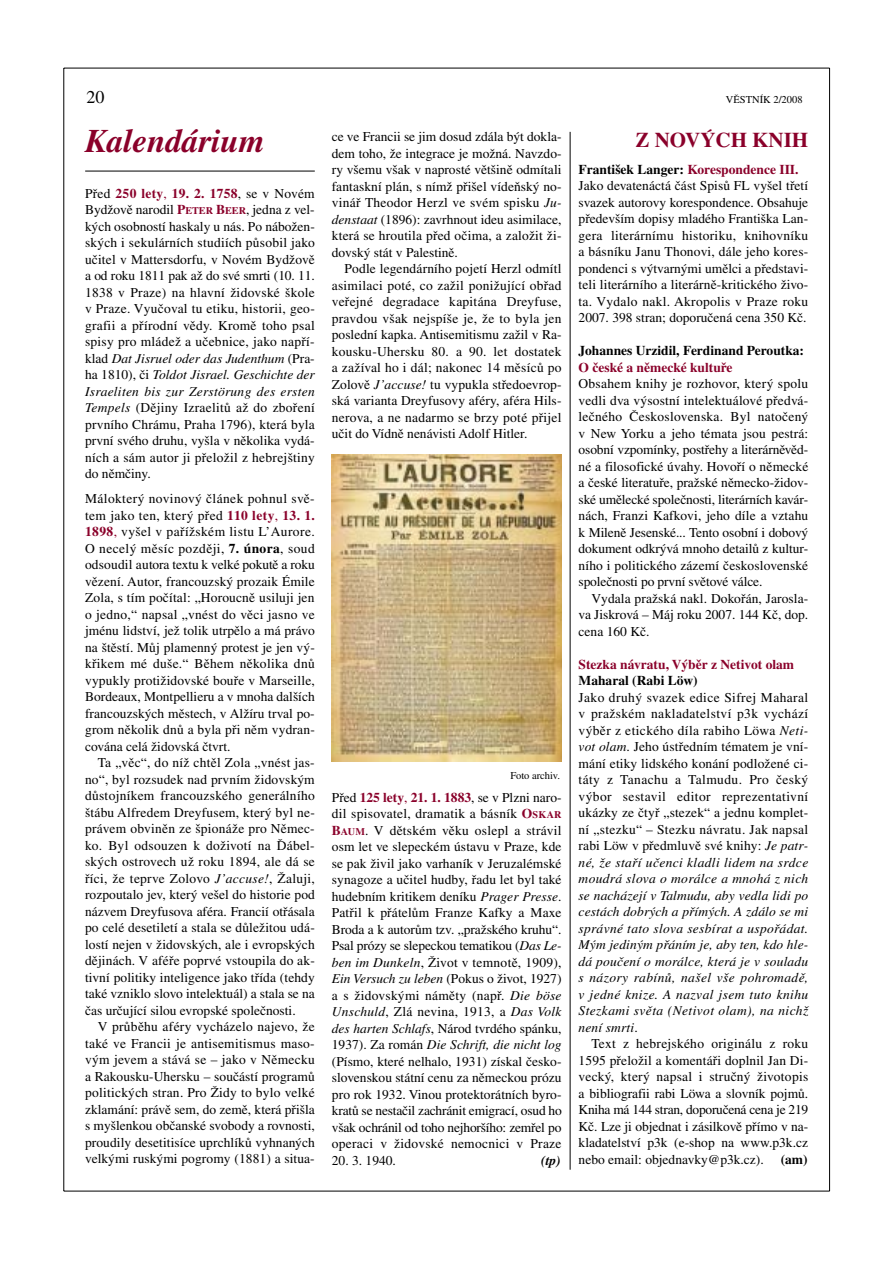
<style>
.page{position:relative;width:893px;height:1262px;background:#fff}
.page>*{position:absolute;margin:0;border:0;box-sizing:border-box;transform-origin:0 0}
.t1{font:italic 700 33px "Times CE";color:#8a002a}
.t2{font:700 21px "Times CE";color:#8a002a}
.t3{font:18px "Times CE";color:#000}
.t4{font:13.5px/16.5px "Times CE";color:#000;text-align:justify}
.t5{font:italic 13.5px/16.5px "Times CE";letter-spacing:.03em;color:#000;text-align:justify}
.t6{font:700 13.5px "Times CE";color:#000}
.t7{font:700 13.5px "Times CE";color:#8a002a}
.t8{font:italic 700 13.5px "Times CE";color:#000}
.t9{font:10.5px "Times CE";color:#000}
.s1{font-weight:700;color:#8a002a}
.s2{color:#8a002a}
.s3{font-weight:700;font-size:10.2px;color:#8a002a}
.s4{font-style:italic}
.s5{font-weight:700}
.s6{font-style:normal}
</style>
<div class="page">
<hr style="left:63px;top:68px;width:1px;height:1123px;background:#000">
<hr style="left:64px;top:1190px;width:765px;height:1px;background:#000">
<hr style="left:829px;top:68px;width:1px;height:1123px;background:#000">
<hr style="left:64px;top:68px;width:765px;height:1px;background:#000">
<img style="left:332px;top:454px;width:229px;height:307px">
<hr style="left:569px;top:132px;width:1px;height:1037px;background:#000">
<hr style="left:85px;top:171px;width:230px;height:1px;background:#000">
<h3 class="t3" style="left:87px;top:91px;width:20px">20</h3>
<p class="t9" style="left:726px;top:96px;width:78px">VĚSTNÍK 2/2008</p>
<h1 class="t1" style="left:85px;top:127px;width:181px">Kalendárium</h1>
<p class="t4" style="left:85px;top:186px;width:231px">Před <span class="s1">250 lety</span><span class="s2">,</span> <span class="s1">19. 2. 1758</span>, se v Novém Bydžově narodil <span class="s1">P</span><span class="s3">ETER</span> <span class="s1">B</span><span class="s3">EER</span>, jedna z vel&shy;kých osobností haskaly u nás. Po nábožen&shy;ských i sekulárních studiích působil jako učitel v Mattersdorfu, v Novém Bydžově a od roku 1811 pak až do své smrti (10. 11.<br>1838 v Praze) na hlavní židovské škole v Praze. Vyučoval tu etiku, historii, geo&shy;grafii a přírodní vědy. Kromě toho psal spisy pro mládež a učebnice, jako napří&shy;klad <span class="s4">Dat Jisruel oder das Judenthum</span> (Pra&shy;ha 1810), či <span class="s4">Toldot Jisrael. Geschichte der Israeliten bis zur Zerstörung des ersten Tempels</span> (Dějiny Izraelitů až do zboření prvního Chrámu, Praha 1796), která byla první svého druhu, vyšla v několika vydá&shy;ních a sám autor ji přeložil z hebrejštiny do němčiny.</p>
<p class="t4" style="left:85px;top:491px;width:231px">Málokterý novinový článek pohnul svě&shy;tem jako ten, který před <span class="s1">110 lety</span><span class="s2">,</span> <span class="s1">13. 1.<br>1898</span><span class="s2">,</span> vyšel v pařížském listu L’Aurore.<br>O necelý měsíc později, <span class="s5">7. února</span>, soud odsoudil autora textu k velké pokutě a roku vězení. Autor, francouzský prozaik Émile Zola, s tím počítal: „Horoucně usiluji jen o jedno,“ napsal „vnést do věci jasno ve jménu lidství, jež tolik utrpělo a má právo na štěstí. Můj plamenný protest je jen vý&shy;křikem mé duše.“ Během několika dnů vypukly protižidovské bouře v Marseille, Bordeaux, Montpellieru a v mnoha dalších francouzských městech, v Alžíru trval po&shy;grom několik dnů a byla při něm vydran&shy;cována celá židovská čtvrt.</p>
<p class="t4" style="left:85px;top:755px;width:231px;text-indent:13px">Ta „věc“, do níž chtěl Zola „vnést jas&shy;no“, byl rozsudek nad prvním židovským důstojníkem francouzského generálního štábu Alfredem Dreyfusem, který byl ne&shy;právem obviněn ze špionáže pro Němec&shy;ko. Byl odsouzen k doživotí na Ďábel&shy;ských ostrovech už roku 1894, ale dá se říci, že teprve Zolovo <span class="s4">J’accuse!</span>, Žaluji, rozpoutalo jev, který vešel do historie pod názvem Dreyfusova aféra. Francií otřásala po celé desetiletí a stala se důležitou udá&shy;lostí nejen v židovských, ale i evropských dějinách. V aféře poprvé vstoupila do ak&shy;tivní politiky inteligence jako třída (tehdy také vzniklo slovo intelektuál) a stala se na čas určující silou evropské společnosti.</p>
<p class="t4" style="left:85px;top:1019px;width:231px;text-indent:13px">V průběhu aféry vycházelo najevo, že také ve Francii je antisemitismus maso&shy;vým jevem a stává se – jako v Německu a Rakousku-Uhersku – součástí programů politických stran. Pro Židy to bylo velké zklamání: právě sem, do země, která přišla s myšlenkou občanské svobody a rovnosti, proudily desetitisíce uprchlíků vyhnaných velkými ruskými pogromy (1881) a situa-</p>
<p class="t4" style="left:332px;top:130px;width:231px">ce ve Francii se jim dosud zdála být dokla&shy;dem toho, že integrace je možná. Navzdo&shy;ry všemu však v naprosté většině odmítali fantaskní plán, s nímž přišel vídeňský no&shy;vinář Theodor Herzl ve svém spisku <span class="s4">Ju&shy;denstaat</span> (1896): zavrhnout ideu asimilace, která se hroutila před očima, a založit ži&shy;dovský stát v Palestině.</p>
<p class="t4" style="left:332px;top:262px;width:231px;text-indent:13px">Podle legendárního pojetí Herzl odmítl asimilaci poté, co zažil ponižující obřad veřejné degradace kapitána Dreyfuse, pravdou však nejspíše je, že to byla jen poslední kapka. Antisemitismu zažil v Ra&shy;kousku-Uhersku 80. a 90. let dostatek a zažíval ho i dál; nakonec 14 měsíců po Zolově <span class="s4">J’accuse!</span> tu vypukla středoevrop&shy;ská varianta Dreyfusovy aféry, aféra Hils&shy;nerova, a ne nadarmo se brzy poté přijel učit do Vídně nenávisti Adolf Hitler.</p>
<p class="t9" style="left:510px;top:771px;width:51px">Foto archiv.</p>
<p class="t4" style="left:332px;top:790px;width:231px">Před <span class="s1">125 lety</span><span class="s2">,</span> <span class="s1">21. 1. 1883</span>, se v Plzni naro&shy;dil spisovatel, dramatik a básník <span class="s1">O</span><span class="s3">SKAR </span><span class="s1">B</span><span class="s3">AUM</span>. V dětském věku oslepl a strávil osm let ve slepeckém ústavu v Praze, kde se pak živil jako varhaník v Jeruzalémské synagoze a učitel hudby, řadu let byl také hudebním kritikem deníku <span class="s4">Prager Presse</span>.<br>Patřil k přátelům Franze Kafky a Maxe Broda a k autorům tzv. „pražského kruhu“.<br>Psal prózy se slepeckou tematikou (<span class="s4">Das Le&shy;ben im Dunkeln</span>, Život v temnotě, 1909), <span class="s4">Ein Versuch zu leben</span> (Pokus o život, 1927) a s židovskými náměty (např. <span class="s4">Die böse Unschuld</span>, Zlá nevina, 1913, a <span class="s4">Das Volk des harten Schlafs</span>, Národ tvrdého spánku, 1937). Za román <span class="s4">Die Schrift, die nicht log </span>(Písmo, které nelhalo, 1931) získal česko&shy;slovenskou státní cenu za německou prózu pro rok 1932. Vinou protektorátních byro&shy;kratů se nestačil zachránit emigrací, osud ho však ochránil od toho nejhoršího: zemřel po operaci v židovské nemocnici v Praze</p>
<p class="t4" style="left:332px;top:1153px;width:66px">20. 3. 1940.</p>
<p class="t8" style="left:541px;top:1154px;width:21px">(tp)</p>
<h2 class="t2" style="left:635px;top:132px;width:174px">Z NOVÝCH KNIH</h2>
<p class="t4" style="left:578px;top:162px;width:231px;text-align:left"><span class="s5">František Langer:</span> <span class="s1">Korespondence III.<br></span>Jako devatenáctá část Spisů FL vyšel třetí svazek autorovy korespondence. Obsahuje především dopisy mladého Františka Lan&shy;gera literárnímu historiku, knihovníku a básníku Janu Thonovi, dále jeho kores&shy;pondenci s výtvarnými umělci a představi&shy;teli literárního a literárně-kritického živo&shy;ta. Vydalo nakl. Akropolis v Praze roku 2007. 398 stran; doporučená cena 350 Kč.</p>
<p class="t6" style="left:578px;top:345px;width:227px">Johannes Urzidil, Ferdinand Peroutka:</p>
<p class="t7" style="left:578px;top:362px;width:155px">O české a německé kultuře</p>
<p class="t4" style="left:578px;top:376px;width:231px">Obsahem knihy je rozhovor, který spolu vedli dva výsostní intelektuálové předvá&shy;lečného Československa. Byl natočený v New Yorku a jeho témata jsou pestrá: osobní vzpomínky, postřehy a literárněvěd&shy;né a filosofické úvahy. Hovoří o německé a české literatuře, pražské německo-židov&shy;ské umělecké společnosti, literárních kavár&shy;nách, Franzi Kafkovi, jeho díle a vztahu k Mileně Jesenské... Tento osobní i dobový dokument odkrývá mnoho detailů z kultur&shy;ního i politického zázemí československé společnosti po první světové válce.</p>
<p class="t4" style="left:578px;top:591px;width:231px;text-indent:13px">Vydala pražská nakl. Dokořán, Jarosla&shy;va Jiskrová – Máj roku 2007. 144 Kč, dop. cena 160 Kč.</p>
<p class="t7" style="left:578px;top:659px;width:217px">Stezka návratu, Výběr z Netivot olam</p>
<p class="t6" style="left:578px;top:675px;width:121px">Maharal (Rabi Löw)</p>
<p class="t5" style="left:578px;top:690px;width:231px"><span class="s6">Jako druhý svazek edice Sifrej Maharal v pražském nakladatelství p3k vychází výběr z etického díla rabiho Löwa</span> Neti&shy;vot olam<span class="s6">. Jeho ústředním tématem je vní&shy;mání etiky lidského konání podložené ci&shy;táty z Tanachu a Talmudu. Pro český výbor sestavil editor reprezentativní ukázky ze čtyř „stezek“ a jednu komplet&shy;ní „stezku“ – Stezku návratu. Jak napsal rabi Löw v předmluvě své knihy:</span> Je patr&shy;né, že staří učenci kladli lidem na srdce moudrá slova o morálce a mnohá z nich se nacházejí v Talmudu, aby vedla lidi po cestách dobrých a přímých. A zdálo se mi správné tato slova sesbírat a uspořádat.<br>Mým jediným přáním je, aby ten, kdo hle&shy;dá poučení o morálce, která je v souladu s názory rabínů, našel vše pohromadě, v jedné knize. A nazval jsem tuto knihu Stezkami světa (Netivot olam), na nichž není smrti<span class="s6">.</span></p>
<p class="t4" style="left:578px;top:1036px;width:231px;text-indent:13px">Text z hebrejského originálu z roku 1595 přeložil a komentáři doplnil Jan Di&shy;vecký, který napsal i stručný životopis a bibliografii rabi Löwa a slovník pojmů.<br>Kniha má 144 stran, doporučená cena je 219<br>Kč. Lze ji objednat i zásilkově přímo v na&shy;kladatelství p3k (e-shop na www.p3k.cz nebo email: objednavky@p3k.cz).</p>
<p class="t6" style="left:780px;top:1154px;width:28px">(am)</p>
</div>
